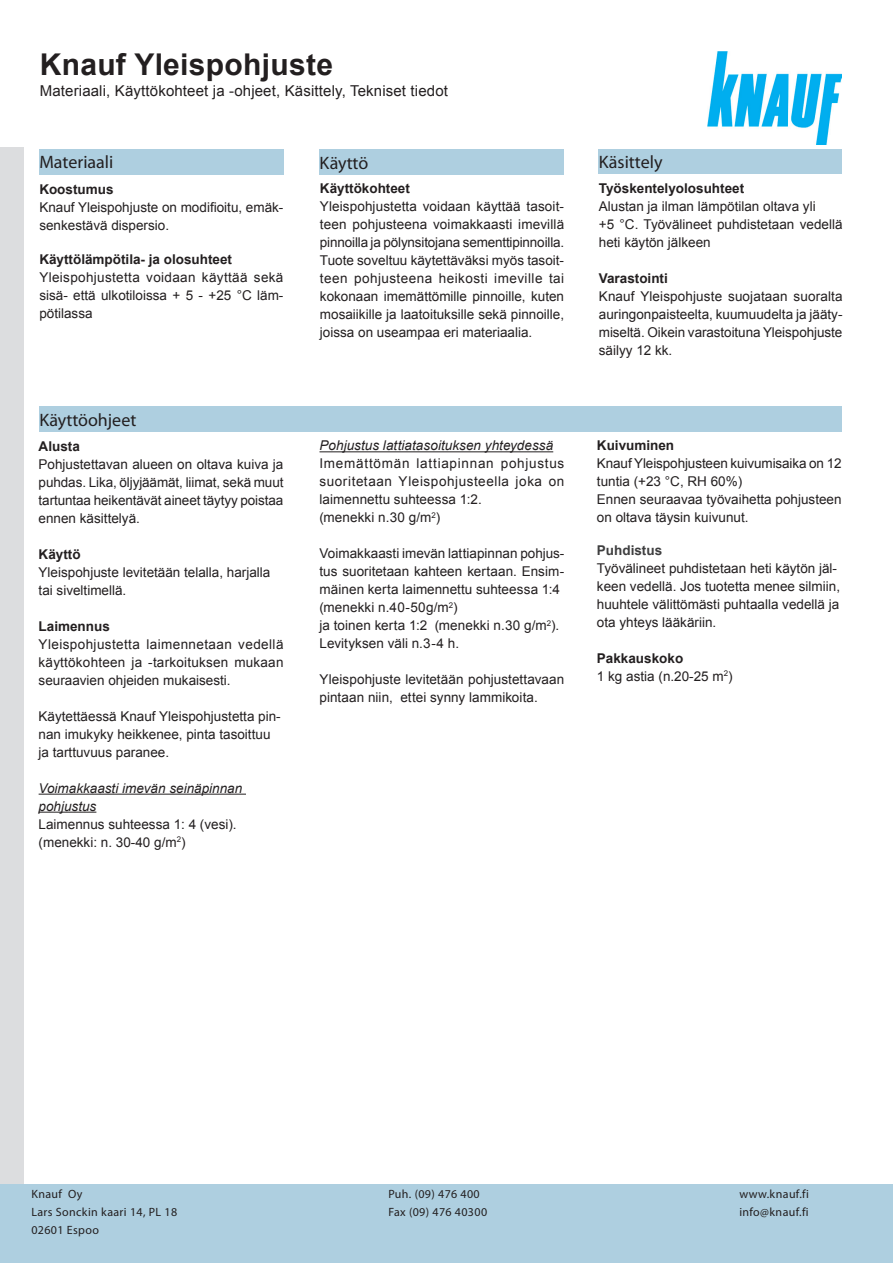
<style>
.page{position:relative;width:893px;height:1263px;background:#fff}
.page>*{position:absolute;margin:0;border:0;box-sizing:border-box;transform-origin:0 0}
.headline{font:700 30px "Arial";letter-spacing:.01em;color:#231f20}
.Brødtekst{font:18px "Myriad Pro";color:#231f20}
.t1{font:15px "Arial";letter-spacing:.01em;color:#231f20}
.Overskrift{font:13.5px/18px "Arial";color:#231f20}
.Brødtekst-2{font:13.5px/18px "Arial";color:#231f20;text-align:justify}
.Overskrift-2{font:700 13.5px "Arial";color:#231f20}
.Overskrift-3{font:italic 13.5px/18px "Arial";color:#231f20}
.Brødtekst-3{font:700 13.5px "Arial";color:#231f20}
.Overskrift-4{font:700 13.5px "Arial";color:#3e3e3f}
.Afsnits_overskrift{font:12px "Myriad Pro";letter-spacing:.03em;color:#231f20}
</style>
<div class="page">
<div style="left:0;top:147px;width:24px;height:1055px;background:#dcdddf"></div>
<div style="left:0;top:1184px;width:893px;height:79px;background:#aecfe0"></div>
<div style="left:39px;top:149px;width:244px;height:25px;background:#aecfe0"></div>
<div style="left:320px;top:150px;width:244px;height:25px;background:#aecfe0"></div>
<div style="left:599px;top:150px;width:243px;height:24px;background:#aecfe0"></div>
<hr style="left:39px;top:794px;width:207px;height:1px;background:#231f20">
<hr style="left:39px;top:812px;width:57px;height:1px;background:#231f20">
<div style="left:39px;top:406px;width:803px;height:26px;background:#aecfe0"></div>
<hr style="left:319px;top:451px;width:234px;height:1px;background:#231f20">
<img style="left:707px;top:51px;width:135px;height:94px">
<p class="headline" style="left:40px;top:44px;width:295px">Knauf Yleispohjuste</p>
<p class="t1" style="left:40px;top:81px;width:410px">Materiaali, Käyttökohteet ja -ohjeet, Käsittely, Tekniset tiedot</p>
<p class="Brødtekst" style="left:39px;top:151px;width:76px">Materiaali</p>
<p class="Brødtekst" style="left:320px;top:152px;width:50px">Käyttö</p>
<p class="Brødtekst" style="left:599px;top:151px;width:65px">Käsittely</p>
<p class="Overskrift-2" style="left:39px;top:180px;width:76px">Koostumus</p>
<p class="Overskrift" style="left:39px;top:198px;width:246px">Knauf Yleispohjuste on modifioitu, emäk&shy;senkestävä dispersio.</p>
<p class="Overskrift-2" style="left:39px;top:251px;width:194px">Käyttölämpötila- ja olosuhteet</p>
<p class="Overskrift" style="left:39px;top:269px;width:246px;text-align:justify">Yleispohjustetta voidaan käyttää sekä sisä- että ulkotiloissa + 5 - +25 °C läm&shy;pötilassa</p>
<p class="Overskrift-2" style="left:320px;top:179px;width:92px">Käyttökohteet</p>
<p class="Brødtekst-2" style="left:320px;top:198px;width:246px">Yleispohjustetta voidaan käyttää tasoit&shy;teen pohjusteena voimakkaasti imevillä pinnoilla ja pölynsitojana sementtipinnoilla.<br>Tuote soveltuu käytettäväksi myös tasoit&shy;teen pohjusteena heikosti imeville tai kokonaan imemättömille pinnoille, kuten mosaiikille ja laatoituksille sekä pinnoille, joissa on useampaa eri materiaalia.</p>
<p class="Overskrift-2" style="left:599px;top:180px;width:147px">Työskentelyolosuhteet</p>
<p class="Overskrift" style="left:599px;top:198px;width:218px">Alustan ja ilman lämpötilan oltava yli</p>
<p class="Overskrift" style="left:599px;top:216px;width:245px">+5 °C. Työvälineet puhdistetaan vedellä heti käytön jälkeen</p>
<p class="Overskrift-2" style="left:599px;top:270px;width:71px">Varastointi</p>
<p class="Overskrift" style="left:599px;top:288px;width:245px;text-align:justify">Knauf Yleispohjuste suojataan suoralta auringonpaisteelta, kuumuudelta ja jääty&shy;miseltä. Oikein varastoituna Yleispohjuste säilyy 12 kk.</p>
<p class="Brødtekst" style="left:39px;top:408px;width:98px">Käyttöohjeet</p>
<p class="Overskrift-2" style="left:39px;top:437px;width:43px">Alusta</p>
<p class="Overskrift" style="left:39px;top:455px;width:246px;text-align:justify">Pohjustettavan alueen on oltava kuiva ja puhdas. Lika, öljyjäämät, liimat, sekä muut tartuntaa heikentävät aineet täytyy poistaa ennen käsittelyä.</p>
<p class="Overskrift-2" style="left:39px;top:545px;width:43px">Käyttö</p>
<p class="Overskrift" style="left:39px;top:563px;width:233px">Yleispohjuste levitetään telalla, harjalla tai siveltimellä.</p>
<p class="Overskrift-2" style="left:39px;top:617px;width:73px">Laimennus</p>
<p class="Overskrift" style="left:39px;top:635px;width:246px;text-align:justify">Yleispohjustetta laimennetaan vedellä käyttökohteen ja -tarkoituksen mukaan seuraavien ohjeiden mukaisesti.</p>
<p class="Overskrift" style="left:39px;top:707px;width:244px">Käytettäessä Knauf Yleispohjustetta pin&shy;nan imukyky heikkenee, pinta tasoittuu</p>
<p class="Overskrift" style="left:39px;top:743px;width:132px">ja tarttuvuus paranee.</p>
<p class="Overskrift-3" style="left:39px;top:779px;width:205px">Voimakkaasti imevän seinäpinnan pohjustus</p>
<p class="Overskrift" style="left:39px;top:815px;width:200px">Laimennus suhteessa 1: 4 (vesi).</p>
<p class="Overskrift" style="left:39px;top:833px;width:148px">(menekki: n. 30-40 g/m<sup>2</sup>)</p>
<p class="Overskrift-3" style="left:319px;top:437px;width:235px">Pohjustus lattiatasoituksen yhteydessä</p>
<p class="Overskrift" style="left:319px;top:455px;width:246px;text-align:justify">Imemättömän lattiapinnan pohjustus suoritetaan Yleispohjusteella joka on laimennettu suhteessa 1:2.</p>
<p class="Overskrift" style="left:319px;top:509px;width:122px">(menekki n.30 g/m<sup>2</sup>)</p>
<p class="Overskrift" style="left:319px;top:545px;width:246px;text-align:justify">Voimakkaasti imevän lattiapinnan pohjus&shy;tus suoritetaan kahteen kertaan. Ensim&shy;mäinen kerta laimennettu suhteessa 1:4</p>
<p class="Overskrift" style="left:319px;top:599px;width:140px">(menekki n.40-50g/m<sup>2</sup>)</p>
<p class="Overskrift" style="left:319px;top:617px;width:241px">ja toinen kerta 1:2 (menekki n.30 g/m<sup>2</sup>).</p>
<p class="Overskrift" style="left:319px;top:635px;width:141px">Levityksen väli n.3-4 h.</p>
<p class="Overskrift" style="left:319px;top:671px;width:246px">Yleispohjuste levitetään pohjustettavaan pintaan niin, ettei synny lammikoita.</p>
<p class="Brødtekst-3" style="left:597px;top:436px;width:79px">Kuivuminen</p>
<p class="Brødtekst-2" style="left:597px;top:454px;width:246px">Knauf Yleispohjusteen kuivumisaika on 12 tuntia (+23 °C, RH 60%)</p>
<p class="Overskrift" style="left:597px;top:490px;width:246px">Ennen seuraavaa työvaihetta pohjusteen on oltava täysin kuivunut.</p>
<p class="Overskrift-4" style="left:597px;top:541px;width:67px">Puhdistus</p>
<p class="Overskrift" style="left:597px;top:559px;width:245px">Työvälineet puhdistetaan heti käytön jäl&shy;keen vedellä. Jos tuotetta menee silmiin, huuhtele välittömästi puhtaalla vedellä ja ota yhteys lääkäriin.</p>
<p class="Overskrift-2" style="left:597px;top:649px;width:88px">Pakkauskoko</p>
<p class="Overskrift" style="left:597px;top:667px;width:137px">1 kg astia (n.20-25 m<sup>2</sup>)</p>
<p class="Afsnits_overskrift" style="left:31px;top:1186px;width:53px">Knauf Oy</p>
<p class="Afsnits_overskrift" style="left:388px;top:1186px;width:93px">Puh. (09) 476 400</p>
<p class="Afsnits_overskrift" style="left:739px;top:1186px;width:71px">www.knauf.fi</p>
<p class="Afsnits_overskrift" style="left:31px;top:1204px;width:147px">Lars Sonckin kaari 14, PL 18</p>
<p class="Afsnits_overskrift" style="left:388px;top:1204px;width:100px">Fax (09) 476 40300</p>
<p class="Afsnits_overskrift" style="left:739px;top:1204px;width:71px">info@knauf.fi</p>
<p class="Afsnits_overskrift" style="left:31px;top:1222px;width:69px">02601 Espoo</p>
</div>
